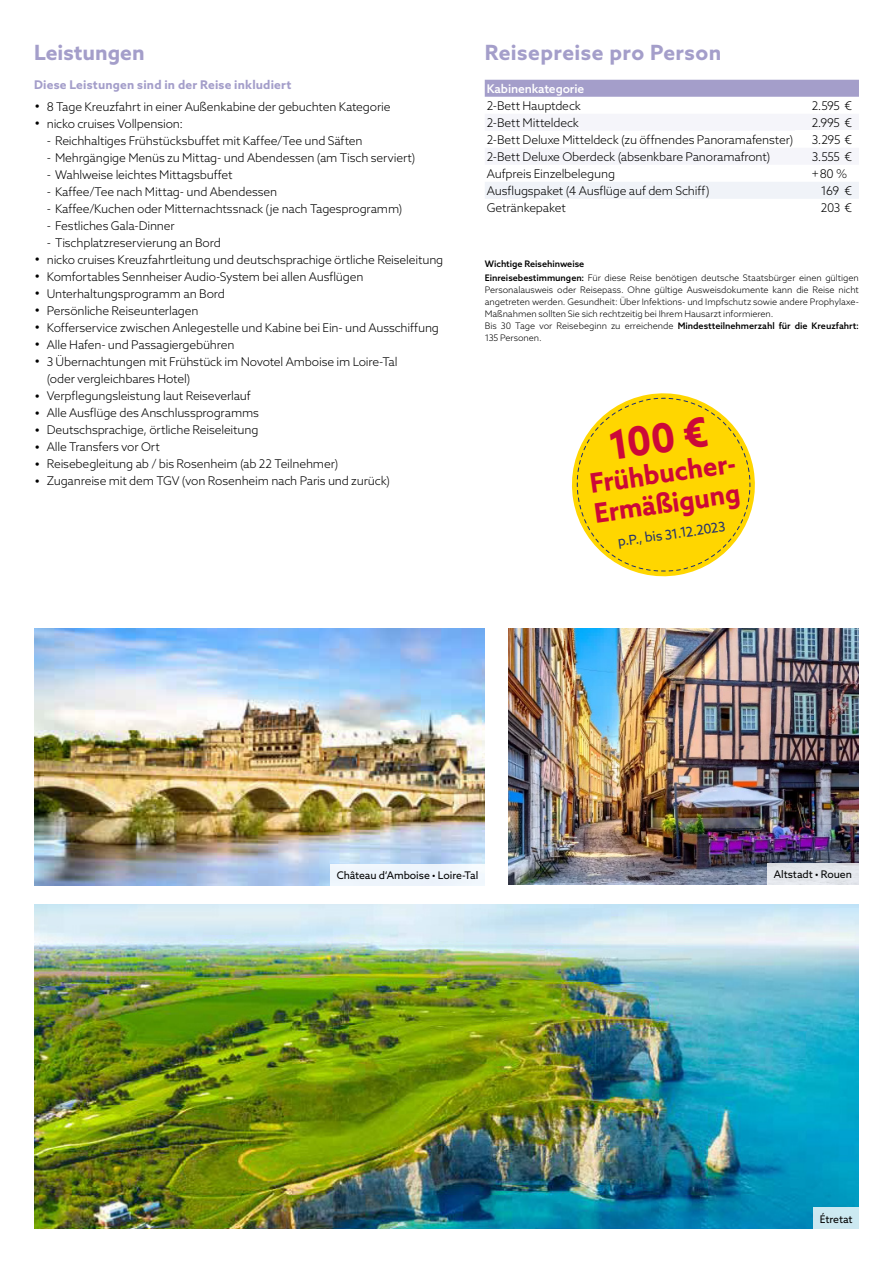
<style>
.page{position:relative;width:893px;height:1263px;background:#fff}
.page>*{position:absolute;margin:0;border:0;box-sizing:border-box;transform-origin:0 0}
.t1{font:700 40.5px "Azo Sans";color:#cc0838;scale:.95 1}
.t2{font:700 27px/30px "Azo Sans";color:#cc0838;scale:.95 1}
.t3{font:700 21px "Azo Sans";letter-spacing:.02em;color:#a49eca}
.t4{font:700 21px "Azo Sans";color:#a49eca}
.t5{font:13.5px "Azo Sans";color:#26346e}
.t6{font:300 12px/17px "Azo Sans";letter-spacing:-.015em;color:#000}
.t7{font:700 12px "Azo Sans";letter-spacing:.015em;color:#a49eca}
.t8{font:500 12px "Azo Sans";letter-spacing:-.01em;color:#fff}
.t9{font:10.5px "Azo Sans";letter-spacing:-.01em;color:#000}
.t10{font:300 9px/12px "Azo Sans";letter-spacing:-.005em;color:#000}
.s1{font-size:16.5px}
.s2{font-weight:500}
</style>
<div class="page">
<div style="left:485px;top:80px;width:374px;height:17px;background:#a49eca"></div>
<div style="left:485px;top:182px;width:374px;height:17px;background:#f0f3f8"></div>
<img style="left:34px;top:904px;width:825px;height:325px">
<img style="left:34px;top:628px;width:451px;height:257px">
<div style="left:813px;top:1208px;width:46px;height:21px;background:#cce8f1"></div>
<img style="left:508px;top:628px;width:351px;height:256px">
<div style="left:767px;top:863px;width:92px;height:21px;background:#e3e6eb"></div>
<div style="left:330px;top:864px;width:155px;height:21px;background:#edf4fc"></div>
<svg style="left:571px;top:393px;width:184px;height:184px"></svg>
<h3 class="t4" style="left:34px;top:38px;width:112px">Leistungen</h3>
<p class="t7" style="left:34px;top:77px;width:259px">Diese Leistungen sind in der Reise inkludiert</p>
<p class="t6" style="left:34px;top:98px;width:358px"><span class="s1">•</span> 8 Tage Kreuzfahrt in einer Außenkabine der gebuchten Kategorie</p>
<p class="t6" style="left:34px;top:115px;width:150px"><span class="s1">•</span> nicko cruises Vollpension:</p>
<p class="t6" style="left:47px;top:132px;width:317px">- Reichhaltiges Frühstücksbuffet mit Kaffee/Tee und Säften</p>
<p class="t6" style="left:47px;top:149px;width:370px">- Mehrgängige Menüs zu Mittag- und Abendessen (am Tisch serviert)</p>
<p class="t6" style="left:47px;top:166px;width:187px">- Wahlweise leichtes Mittagsbuffet</p>
<p class="t6" style="left:47px;top:183px;width:232px">- Kaffee/Tee nach Mittag- und Abendessen</p>
<p class="t6" style="left:47px;top:200px;width:357px">- Kaffee/Kuchen oder Mitternachtssnack (je nach Tagesprogramm)</p>
<p class="t6" style="left:47px;top:217px;width:129px">- Festliches Gala-Dinner</p>
<p class="t6" style="left:47px;top:234px;width:176px">- Tischplatzreservierung an Bord</p>
<p class="t6" style="left:34px;top:251px;width:411px"><span class="s1">•</span> nicko cruises Kreuzfahrtleitung und deutschsprachige örtliche Reiseleitung</p>
<p class="t6" style="left:34px;top:268px;width:331px"><span class="s1">•</span> Komfortables Sennheiser Audio-System bei allen Ausflügen</p>
<p class="t6" style="left:34px;top:285px;width:192px"><span class="s1">•</span> Unterhaltungsprogramm an Bord</p>
<p class="t6" style="left:34px;top:302px;width:166px"><span class="s1">•</span> Persönliche Reiseunterlagen</p>
<p class="t6" style="left:34px;top:319px;width:407px"><span class="s1">•</span> Kofferservice zwischen Anlegestelle und Kabine bei Ein- und Ausschiffung</p>
<p class="t6" style="left:34px;top:336px;width:202px"><span class="s1">•</span> Alle Hafen- und Passagiergebühren</p>
<p class="t6" style="left:47px;top:353px;width:352px;text-indent:-13px"><span class="s1">•</span> 3 Übernachtungen mit Frühstück im Novotel Amboise im Loire-Tal (oder vergleichbares Hotel)</p>
<p class="t6" style="left:34px;top:387px;width:218px"><span class="s1">•</span> Verpflegungsleistung laut Reiseverlauf</p>
<p class="t6" style="left:34px;top:404px;width:226px"><span class="s1">•</span> Alle Ausflüge des Anschlussprogramms</p>
<p class="t6" style="left:34px;top:421px;width:226px"><span class="s1">•</span> Deutschsprachige, örtliche Reiseleitung</p>
<p class="t6" style="left:34px;top:438px;width:127px"><span class="s1">•</span> Alle Transfers vor Ort</p>
<p class="t6" style="left:34px;top:455px;width:306px"><span class="s1">•</span> Reisebegleitung ab / bis Rosenheim (ab 22 Teilnehmer)</p>
<p class="t6" style="left:34px;top:472px;width:358px"><span class="s1">•</span> Zuganreise mit dem TGV (von Rosenheim nach Paris und zurück)</p>
<h3 class="t3" style="left:485px;top:38px;width:238px">Reisepreise pro Person</h3>
<p class="t8" style="left:487px;top:81px;width:99px">Kabinenkategorie</p>
<p class="t6" style="left:487px;top:97px;width:96px">2-Bett Hauptdeck</p>
<p class="t6" style="left:812px;top:97px;width:42px">2.595 €</p>
<p class="t6" style="left:487px;top:114px;width:94px">2-Bett Mitteldeck</p>
<p class="t6" style="left:812px;top:114px;width:42px">2.995 €</p>
<p class="t6" style="left:487px;top:131px;width:308px">2-Bett Deluxe Mitteldeck (zu öffnendes Panoramafenster)</p>
<p class="t6" style="left:812px;top:131px;width:42px">3.295 €</p>
<p class="t6" style="left:487px;top:148px;width:285px">2-Bett Deluxe Oberdeck (absenkbare Panoramafront)</p>
<p class="t6" style="left:812px;top:148px;width:42px">3.555 €</p>
<p class="t6" style="left:487px;top:165px;width:130px">Aufpreis Einzelbelegung</p>
<p class="t6" style="left:812px;top:165px;width:37px">+80 %</p>
<p class="t6" style="left:487px;top:182px;width:224px">Ausflugspaket (4 Ausflüge auf dem Schiff)</p>
<p class="t6" style="left:821px;top:182px;width:33px">169 €</p>
<p class="t6" style="left:487px;top:199px;width:80px">Getränkepaket</p>
<p class="t6" style="left:821px;top:199px;width:33px">203 €</p>
<p class="t10" style="left:485px;top:256px;width:376px;line-height:14.1px"><span class="s2">Wichtige Reisehinweise<br>Einreisebestimmungen:</span> Für diese Reise benötigen deutsche Staatsbürger einen gültigen</p>
<p class="t10" style="left:485px;top:284px;width:376px">Personalausweis oder Reisepass. Ohne gültige Ausweisdokumente kann die Reise nicht angetreten werden. Gesundheit: Über Infektions- und Impfschutz sowie andere Prophylaxe-Maßnahmen sollten Sie sich rechtzeitig bei Ihrem Hausarzt informieren.<br>Bis 30 Tage vor Reisebeginn zu erreichende <span class="s2">Mindestteilnehmerzahl für die Kreuzfahrt:<br></span>135 Personen.</p>
<h1 class="t1" style="left:605px;top:419px;width:106px;rotate:-8deg">100 €</h1>
<h2 class="t2" style="left:588px;top:468px;width:162px;rotate:-8deg">Frühbucher-<br>Ermäßigung</h2>
<p class="t5" style="left:617px;top:533px;width:110px;rotate:-8deg">p.P., bis 31.12.2023</p>
<p class="t9" style="left:337px;top:868px;width:143px">Château d‘Amboise • Loire-Tal</p>
<p class="t9" style="left:774px;top:867px;width:80px">Altstadt • Rouen</p>
<p class="t9" style="left:820px;top:1212px;width:34px">Étretat</p>
</div>
